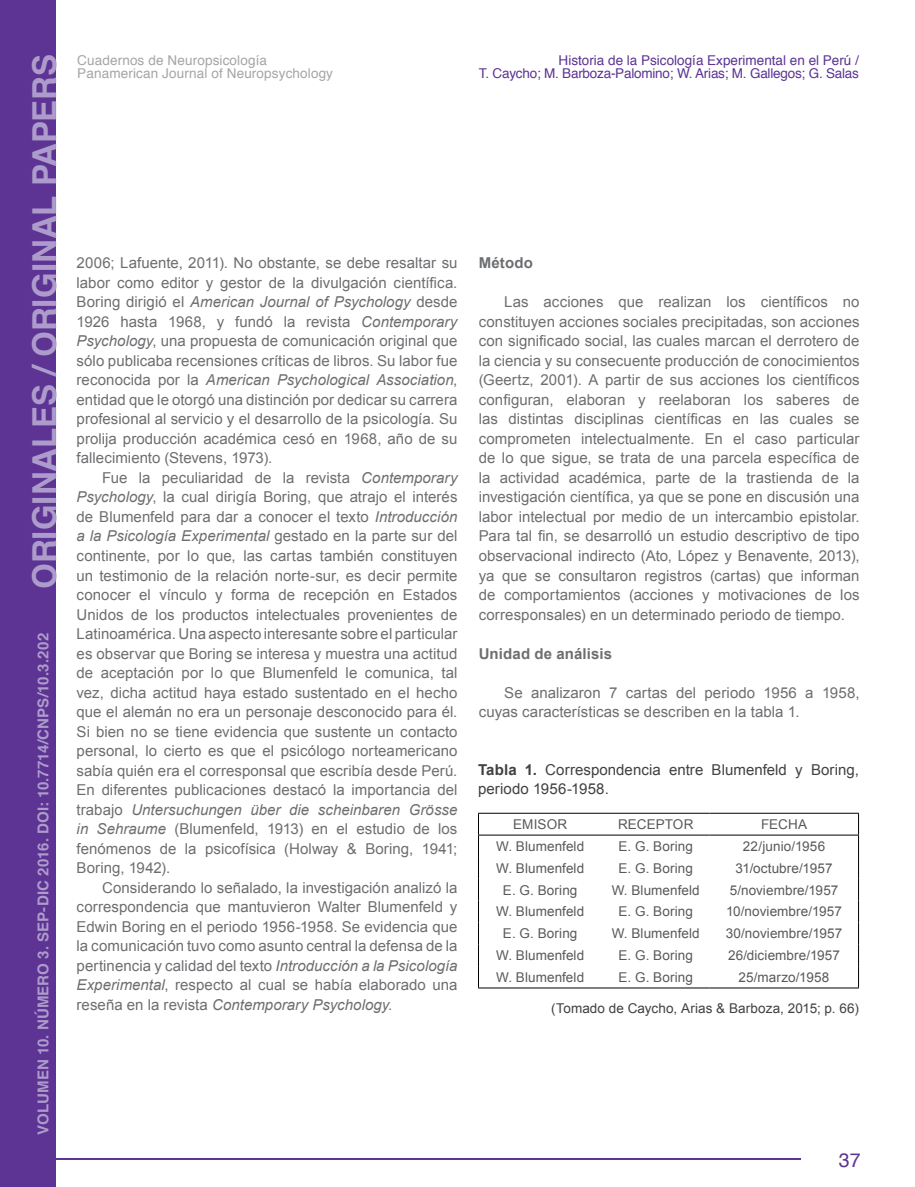
<style>
.page{position:relative;width:915px;height:1187px;background:#fff}
.page>*{position:absolute;margin:0;border:0;box-sizing:border-box;transform-origin:0 0}
.t1{font:700 33px "Helvetica";letter-spacing:-.005em;color:#ad9ccb}
.t2{font:19.5px "Helvetica";color:#5d3393}
.t3{font:15px/19.5px "Arial";letter-spacing:.005em;color:#6d6e71;text-align:justify}
.t4{font:15px/19.5px "Arial";letter-spacing:.005em;color:#414042}
.t5{font:700 15px "Helvetica";letter-spacing:.01em;color:#ad9ccb}
.t6{font:700 15px "Arial";letter-spacing:.01em;color:#6d6e71}
.t7{font:13.5px "Arial";letter-spacing:.005em;color:#58595b}
.t8{font:13.5px/13.5px "Helvetica";color:#5d3393;text-align:right}
.t9{font:13.5px/13.5px "Helvetica";letter-spacing:.01em;color:#a3a5a8}
.t10{font:13.5px "Arial";letter-spacing:.01em;color:#414042}
.s1{font-style:italic}
.s2{font-weight:700}
</style>
<div class="page">
<div style="left:0;top:0;width:55px;height:1186px;background:#5d3393"></div>
<hr style="left:0;top:1157px;width:800px;height:2px;background:#5d3393">
<hr style="left:478px;top:834px;width:123px;height:1px;background:#000">
<hr style="left:601px;top:834px;width:108px;height:1px;background:#000">
<hr style="left:709px;top:834px;width:149px;height:1px;background:#000">
<hr style="left:478px;top:987px;width:123px;height:1px;background:#000">
<hr style="left:601px;top:987px;width:108px;height:1px;background:#000">
<hr style="left:709px;top:987px;width:149px;height:1px;background:#000">
<hr style="left:478px;top:812px;width:123px;height:1px;background:#000">
<svg style="left:478px;top:813px;width:1px;height:174px"></svg>
<hr style="left:601px;top:812px;width:108px;height:1px;background:#000">
<hr style="left:709px;top:812px;width:149px;height:1px;background:#000">
<h1 class="t1" style="left:18px;top:589px;width:536px;rotate:-90deg">ORIGINALES / ORIGINAL PAPERS</h1>
<p class="t9" style="left:77px;top:54px;width:257px">Cuadernos de Neuropsicología<br>Panamerican Journal of Neuropsychology</p>
<p class="t3" style="left:77px;top:253px;width:382px">2006; Lafuente, 2011). No obstante, se debe resaltar su labor como editor y gestor de la divulgación científica.<br>Boring dirigió el <span class="s1">American Journal of Psychology</span> desde 1926 hasta 1968, y fundó la revista <span class="s1">Contemporary Psychology</span>, una propuesta de comunicación original que sólo publicaba recensiones críticas de libros. Su labor fue reconocida por la <span class="s1">American Psychological Association</span>, entidad que le otorgó una distinción por dedicar su carrera profesional al servicio y el desarrollo de la psicología. Su prolija producción académica cesó en 1968, año de su fallecimiento (Stevens, 1973).</p>
<p class="t3" style="left:77px;top:468px;width:382px;text-indent:26px">Fue la peculiaridad de la revista <span class="s1">Contemporary Psychology</span>, la cual dirigía Boring, que atrajo el interés de Blumenfeld para dar a conocer el texto <span class="s1">Introducción a la Psicología Experimental</span> gestado en la parte sur del continente, por lo que, las cartas también constituyen un testimonio de la relación norte-sur, es decir permite conocer el vínculo y forma de recepción en Estados Unidos de los productos intelectuales provenientes de Latinoamérica. Una aspecto interesante sobre el particular es observar que Boring se interesa y muestra una actitud de aceptación por lo que Blumenfeld le comunica, tal vez, dicha actitud haya estado sustentado en el hecho que el alemán no era un personaje desconocido para él.<br>Si bien no se tiene evidencia que sustente un contacto personal, lo cierto es que el psicólogo norteamericano sabía quién era el corresponsal que escribía desde Perú.<br>En diferentes publicaciones destacó la importancia del trabajo <span class="s1">Untersuchungen über die scheinbaren Grösse in Sehraume</span> (Blumenfeld, 1913) en el estudio de los fenómenos de la psicofísica (Holway &amp; Boring, 1941; Boring, 1942).</p>
<p class="t3" style="left:77px;top:877px;width:382px;text-indent:26px">Considerando lo señalado, la investigación analizó la correspondencia que mantuvieron Walter Blumenfeld y Edwin Boring en el periodo 1956-1958. Se evidencia que la comunicación tuvo como asunto central la defensa de la pertinencia y calidad del texto <span class="s1">Introducción a la Psicología Experimental</span>, respecto al cual se había elaborado una reseña en la revista <span class="s1">Contemporary Psychology</span>.</p>
<p class="t5" style="left:31px;top:1134px;width:503px;rotate:-90deg">VOLUMEN 10. NÚMERO 3. SEP-DIC 2016. DOI: 10.7714/CNPS/10.3.202</p>
<p class="t8" style="left:478px;top:54px;width:381px">Historia de la Psicología Experimental en el Perú /<br>T. Caycho; M. Barboza-Palomino; W. Arias; M. Gallegos; G. Salas</p>
<p class="t6" style="left:478px;top:253px;width:56px">Método</p>
<p class="t3" style="left:478px;top:292px;width:382px;text-indent:26px">Las acciones que realizan los científicos no constituyen acciones sociales precipitadas, son acciones con significado social, las cuales marcan el derrotero de la ciencia y su consecuente producción de conocimientos (Geertz, 2001). A partir de sus acciones los científicos configuran, elaboran y reelaboran los saberes de las distintas disciplinas científicas en las cuales se comprometen intelectualmente. En el caso particular de lo que sigue, se trata de una parcela específica de la actividad académica, parte de la trastienda de la investigación científica, ya que se pone en discusión una labor intelectual por medio de un intercambio epistolar.<br>Para tal fin, se desarrolló un estudio descriptivo de tipo observacional indirecto (Ato, López y Benavente, 2013), ya que se consultaron registros (cartas) que informan de comportamientos (acciones y motivaciones de los corresponsales) en un determinado periodo de tiempo.</p>
<p class="t6" style="left:478px;top:643px;width:135px">Unidad de análisis</p>
<p class="t3" style="left:478px;top:682px;width:382px;text-indent:26px">Se analizaron 7 cartas del periodo 1956 a 1958, cuyas características se describen en la tabla 1.</p>
<p class="t4" style="left:478px;top:759px;width:382px"><span class="s2">Tabla 1.</span> Correspondencia entre Blumenfeld y Boring, periodo 1956-1958.</p>
<p class="t7" style="left:513px;top:815px;width:55px">EMISOR</p>
<p class="t7" style="left:617px;top:815px;width:77px">RECEPTOR</p>
<p class="t7" style="left:760px;top:815px;width:47px">FECHA</p>
<p class="t7" style="left:496px;top:837px;width:90px">W. Blumenfeld</p>
<p class="t7" style="left:618px;top:837px;width:76px">E. G. Boring</p>
<p class="t7" style="left:742px;top:837px;width:84px">22/junio/1956</p>
<p class="t7" style="left:496px;top:859px;width:90px">W. Blumenfeld</p>
<p class="t7" style="left:618px;top:859px;width:76px">E. G. Boring</p>
<p class="t7" style="left:735px;top:859px;width:99px">31/octubre/1957</p>
<p class="t7" style="left:502px;top:881px;width:76px">E. G. Boring</p>
<p class="t7" style="left:611px;top:881px;width:90px">W. Blumenfeld</p>
<p class="t7" style="left:729px;top:881px;width:110px">5/noviembre/1957</p>
<p class="t7" style="left:496px;top:902px;width:90px">W. Blumenfeld</p>
<p class="t7" style="left:618px;top:902px;width:76px">E. G. Boring</p>
<p class="t7" style="left:725px;top:902px;width:117px">10/noviembre/1957</p>
<p class="t7" style="left:502px;top:924px;width:76px">E. G. Boring</p>
<p class="t7" style="left:611px;top:924px;width:90px">W. Blumenfeld</p>
<p class="t7" style="left:725px;top:924px;width:118px">30/noviembre/1957</p>
<p class="t7" style="left:496px;top:946px;width:90px">W. Blumenfeld</p>
<p class="t7" style="left:618px;top:946px;width:76px">E. G. Boring</p>
<p class="t7" style="left:727px;top:946px;width:113px">26/diciembre/1957</p>
<p class="t7" style="left:496px;top:968px;width:90px">W. Blumenfeld</p>
<p class="t7" style="left:618px;top:968px;width:76px">E. G. Boring</p>
<p class="t7" style="left:738px;top:968px;width:92px">25/marzo/1958</p>
<p class="t10" style="left:551px;top:999px;width:309px">(Tomado de Caycho, Arias &amp; Barboza, 2015; p. 66)</p>
<h2 class="t2" style="left:838px;top:1144px;width:23px">37</h2>
</div>
